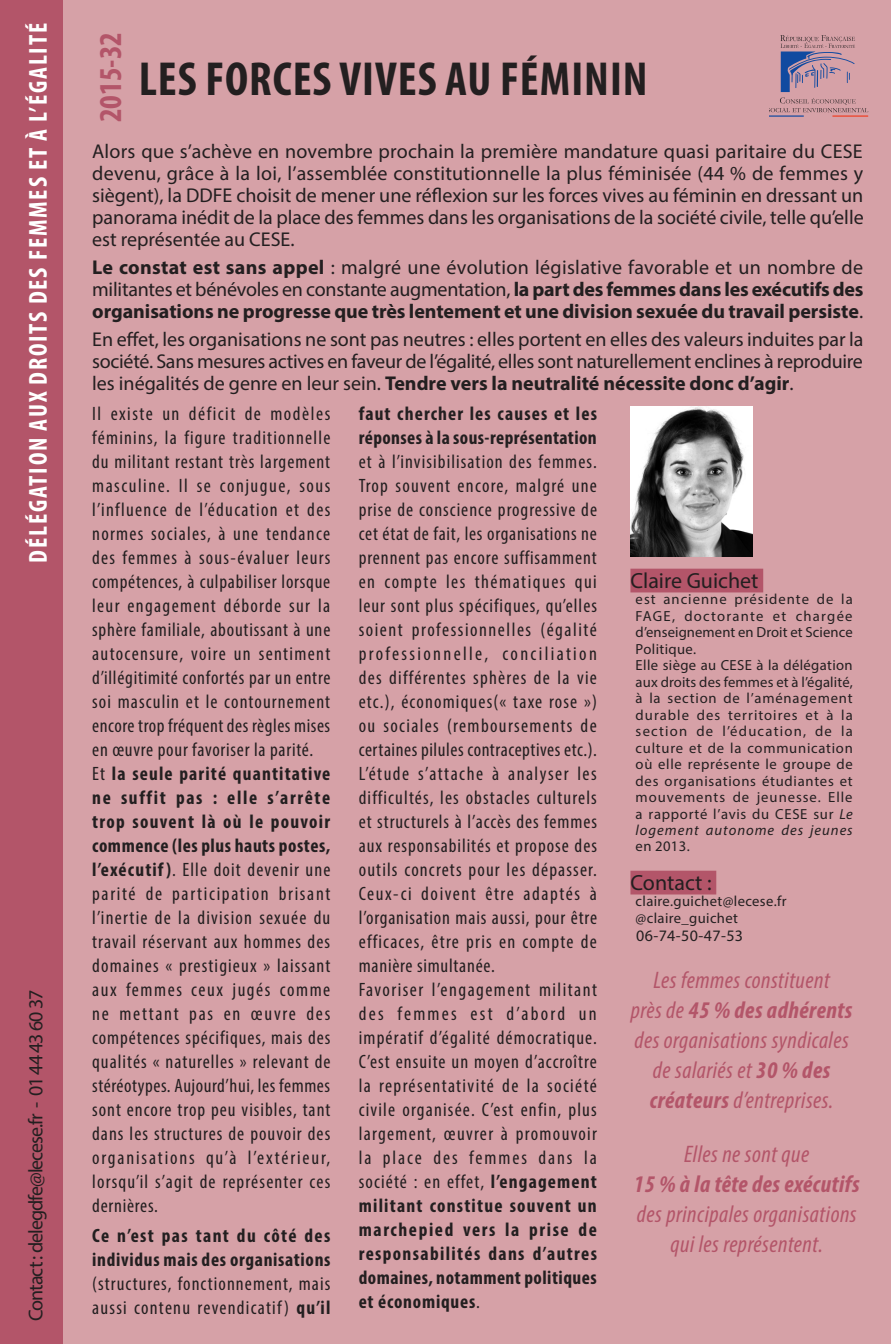
<style>
.page{position:relative;width:891px;height:1344px;background:#fff}
.page>*{position:absolute;margin:0;border:0;box-sizing:border-box;transform-origin:0 0}
.Titre_sur_4_et_5_lig{font:700 condensed 48px "Myriad Pro";letter-spacing:.02em;color:#231f20}
.t1{font:700 condensed 32px "Myriad Pro";color:#b35569}
.denomination_section{font:700 condensed 26px "Myriad Pro";letter-spacing:.07em;color:#fff}
.encadré_chiffres_clé{font:italic condensed 24px/30px "Myriad Pro";letter-spacing:.02em;color:#b35569;text-align:center}
.rapporteur{font:22px "Myriad Pro";color:#231f20}
.chapô{font:20px/22px "Myriad Pro";letter-spacing:-.01em;color:#231f20;text-align:justify}
.chapô-2{font:700 20px/22px "Myriad Pro";letter-spacing:-.005em;color:#231f20;text-align:justify}
.contact_section_donn{font:20px "Myriad Pro";letter-spacing:-.05em;color:#231f20}
.constat_alinéa_lettr{font:condensed 19.4px/24px "Myriad Pro";letter-spacing:.055em;color:#231f20;text-align:justify}
.constat_alinéa_lettr-2{font:700 condensed 19.4px/24px "Myriad Pro";letter-spacing:.035em;color:#231f20;text-align:justify}
.contact_section_donn-2{font:16px "Myriad Pro";letter-spacing:.025em;color:#231f20}
.contact_section_donn-3{font:14.6px/16.4px "Myriad Pro";letter-spacing:.025em;color:#231f20;text-align:justify}
.s1{font-weight:400}
.s2{font-weight:700}
.s3{font-style:italic}
</style>
<div class="page">
<div style="left:63px;top:0;width:827px;height:1344px;background:#d6a1a7"></div>
<hr style="left:769px;top:115px;width:34px;height:2px;background:#114aa0">
<hr style="left:832px;top:115px;width:35px;height:2px;background:#ef3e22">
<svg style="left:769px;top:35px;width:98px;height:77px"></svg>
<div style="left:630px;top:569px;width:132px;height:23px;background:#b35569"></div>
<div style="left:630px;top:870px;width:86px;height:24px;background:#b35569"></div>
<img style="left:630px;top:406px;width:121px;height:150px">
<div style="left:0;top:0;width:63px;height:1344px;background:#b35569"></div>
<p class="denomination_section" style="left:22px;top:562px;width:541px;rotate:-90deg">DÉLÉGATION AUX DROITS DES FEMMES ET À L’ÉGALITÉ</p>
<p class="contact_section_donn" style="left:23px;top:1321px;width:333px;rotate:-90deg">Contact : delegdfe@lecese.fr - 01 44 43 60 37</p>
<p class="t1" style="left:90px;top:122px;width:92px;rotate:-90deg">2015-32</p>
<p class="Titre_sur_4_et_5_lig" style="left:139px;top:49px;width:510px">LES FORCES VIVES AU FÉMININ</p>
<p class="chapô" style="left:92px;top:140px;width:772px">Alors que s’achève en novembre prochain la première mandature quasi paritaire du CESE devenu, grâce à la loi, l’assemblée constitutionnelle la plus féminisée (44 % de femmes y siègent), la DDFE choisit de mener une réflexion sur les forces vives au féminin en dressant un panorama inédit de la place des femmes dans les organisations de la société civile, telle qu’elle est représentée au CESE.</p>
<p class="chapô-2" style="left:92px;top:255px;width:772px">Le constat est sans appel <span class="s1">: malgré une évolution législative favorable et un nombre de militantes et bénévoles en constante augmentation,</span> la part des femmes dans les exécutifs des organisations ne progresse que très lentement et une division sexuée du travail persiste<span class="s1">.</span></p>
<p class="chapô" style="left:92px;top:327px;width:772px">En effet, les organisations ne sont pas neutres : elles portent en elles des valeurs induites par la société. Sans mesures actives en faveur de l’égalité, elles sont naturellement enclines à reproduire les inégalités de genre en leur sein. <span class="s2">Tendre vers la neutralité nécessite donc d’agir</span>.</p>
<p class="constat_alinéa_lettr" style="left:92px;top:401px;width:240px">Il existe un déficit de modèles féminins, la figure traditionnelle du militant restant très largement masculine. Il se conjugue, sous l’influence de l’éducation et des normes sociales, à une tendance des femmes à sous-évaluer leurs compétences, à culpabiliser lorsque leur engagement déborde sur la sphère familiale, aboutissant à une autocensure, voire un sentiment d’illégitimité confortés par un entre soi masculin et le contournement encore trop fréquent des règles mises en œuvre pour favoriser la parité.</p>
<p class="constat_alinéa_lettr" style="left:92px;top:761px;width:240px">Et <span class="s2">la seule parité quantitative ne suffit pas : elle s’arrête trop souvent là où le pouvoir commence (les plus hauts postes, l’exécutif)</span>. Elle doit devenir une parité de participation brisant l’inertie de la division sexuée du travail réservant aux hommes des domaines « prestigieux » laissant aux femmes ceux jugés comme ne mettant pas en œuvre des compétences spécifiques, mais des qualités « naturelles » relevant de stéréotypes. Aujourd’hui, les femmes sont encore trop peu visibles, tant dans les structures de pouvoir des organisations qu’à l’extérieur, lorsqu’il s’agit de représenter ces dernières.</p>
<p class="constat_alinéa_lettr-2" style="left:92px;top:1223px;width:240px">Ce n’est pas tant du côté des individus mais des organisations <span class="s1">(structures, fonctionnement, mais aussi contenu revendicatif)</span> qu’il</p>
<p class="constat_alinéa_lettr" style="left:358px;top:401px;width:240px"><span class="s2">faut chercher les causes et les réponses à la sous-représentation </span>et à l’invisibilisation des femmes.<br>Trop souvent encore, malgré une prise de conscience progressive de cet état de fait, les organisations ne prennent pas encore suffisamment en compte les thématiques qui leur sont plus spécifiques, qu’elles soient professionnelles (égalité professionnelle, conciliation des différentes sphères de la vie etc.), économiques(« taxe rose ») ou sociales (remboursements de certaines pilules contraceptives etc.).</p>
<p class="constat_alinéa_lettr" style="left:358px;top:761px;width:240px">L’étude s’attache à analyser les difficultés, les obstacles culturels et structurels à l’accès des femmes aux responsabilités et propose des outils concrets pour les dépasser.<br>Ceux-ci doivent être adaptés à l’organisation mais aussi, pour être efficaces, être pris en compte de manière simultanée.</p>
<p class="constat_alinéa_lettr" style="left:358px;top:977px;width:240px">Favoriser l’engagement militant des femmes est d’abord un impératif d’égalité démocratique.<br>C’est ensuite un moyen d’accroître la représentativité de la société civile organisée. C’est enfin, plus largement, œuvrer à promouvoir la place des femmes dans la société : en effet, <span class="s2">l’engagement militant constitue souvent un marchepied vers la prise de responsabilités dans d’autres domaines, notamment politiques et économiques</span>.</p>
<p class="rapporteur" style="left:630px;top:567px;width:129px">Claire Guichet</p>
<p class="contact_section_donn-3" style="left:635px;top:591px;width:218px">est ancienne présidente de la FAGE, doctorante et chargée d’enseignement en Droit et Science Politique.</p>
<p class="contact_section_donn-3" style="left:635px;top:657px;width:219px">Elle siège au CESE à la délégation aux droits des femmes et à l’égalité, à la section de l’aménagement durable des territoires et à la section de l’éducation, de la culture et de la communication où elle représente le groupe de des organisations étudiantes et mouvements de jeunesse. Elle a rapporté l’avis du CESE sur <span class="s3">Le logement autonome des jeunes </span>en 2013.</p>
<p class="rapporteur" style="left:630px;top:869px;width:83px">Contact :</p>
<p class="contact_section_donn-3" style="left:635px;top:893px;width:152px">claire.guichet@lecese.fr</p>
<p class="contact_section_donn-3" style="left:635px;top:909px;width:104px">@claire_guichet</p>
<p class="contact_section_donn-2" style="left:635px;top:925px;width:108px">06-74-50-47-53</p>
<p class="encadré_chiffres_clé" style="left:630px;top:964px;width:223px">Les femmes constituent<br>près de <span class="s2">45 % des adhérents </span>des organisations syndicales de salariés et <span class="s2">30 % des créateurs</span> d’entreprises.</p>
<p class="encadré_chiffres_clé" style="left:633px;top:1139px;width:227px">Elles ne sont que<br><span class="s2">15 % à la tête des exécutifs </span>des principales organisations qui les représentent.</p>
</div>
